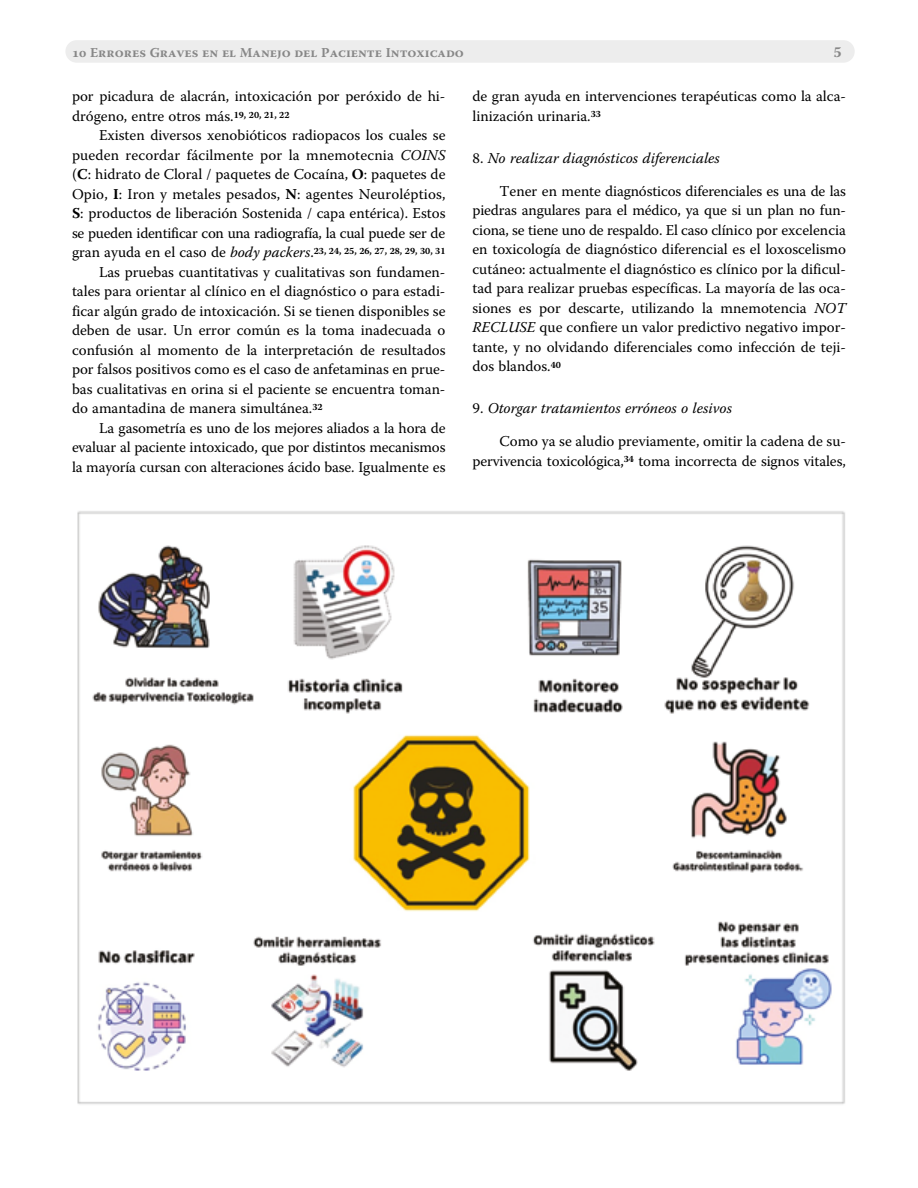
<style>
.page{position:relative;width:918px;height:1188px;background:#fff}
.page>*{position:absolute;margin:0;border:0;box-sizing:border-box;transform-origin:0 0}
.t1{font:15px/19.5px "Warnock Pro";color:#000;text-align:justify}
.Dig-2{font:italic 15px "Warnock Pro";color:#000}
.t2{font:700 15px "Warnock Pro";color:#878787}
.t3{font:700 13.5px "Warnock Pro";color:#878787}
.t4{font:700 9.45px "Warnock Pro";color:#000}
.s1{font-style:italic}
.s2{font-weight:700}
.s3{font-weight:400;font-size:15px}
.s4{font-weight:400;font-style:italic;font-size:15px}
.s5{font-style:normal}
</style>
<div class="page">
<div style="left:65px;top:40px;width:790px;height:23px;background:#ededed;border-radius:11px"></div>
<img style="left:77px;top:511px;width:768px;height:593px">
<p class="t3" style="left:72px;top:44px;width:393px">10 Errores Graves en el Manejo del Paciente Intoxicado</p>
<p class="t2" style="left:833px;top:43px;width:10px">5</p>
<p class="t1" style="left:72px;top:86px;width:375px">por picadura de alacrán, intoxicación por peróxido de hi&shy;drógeno, entre otros más.<sup>19,</sup> <sup>20,</sup> <sup>21,</sup> <sup>22</sup></p>
<p class="t1" style="left:72px;top:125px;width:375px;text-indent:27px">Existen diversos xenobióticos radiopacos los cuales se pueden recordar fácilmente por la mnemotecnia <span class="s1">COINS </span>(<span class="s2">C</span>: hidrato de Cloral / paquetes de Cocaína, <span class="s2">O</span>: paquetes de Opio, <span class="s2">I</span>: Iron y metales pesados, <span class="s2">N</span>: agentes Neuroléptios, <span class="s2">S</span>: productos de liberación Sostenida / capa entérica). Estos se pueden identificar con una radiografía, la cual puede ser de</p>
<p class="t4" style="left:72px;top:245px;width:375px"><span class="s3">gran ayuda en el caso de</span> <span class="s4">body packers</span><span class="s3">.</span>23, 24, 25, 26, 27, 28, 29, 30, 31</p>
<p class="t1" style="left:72px;top:262px;width:375px;text-indent:27px">Las pruebas cuantitativas y cualitativas son fundamen&shy;tales para orientar al clínico en el diagnóstico o para estadi&shy;ficar algún grado de intoxicación. Si se tienen disponibles se deben de usar. Un error común es la toma inadecuada o confusión al momento de la interpretación de resultados por falsos positivos como es el caso de anfetaminas en prue&shy;bas cualitativas en orina si el paciente se encuentra toman&shy;do amantadina de manera simultánea.<sup>32</sup></p>
<p class="t1" style="left:72px;top:418px;width:375px;text-indent:27px">La gasometría es uno de los mejores aliados a la hora de evaluar al paciente intoxicado, que por distintos mecanismos la mayoría cursan con alteraciones ácido base. Igualmente es</p>
<p class="t1" style="left:472px;top:86px;width:375px">de gran ayuda en intervenciones terapéuticas como la alca&shy;linización urinaria.<sup>33</sup></p>
<p class="Dig-2" style="left:472px;top:149px;width:249px"><span class="s5">8.</span> No realizar diagnósticos diferenciales</p>
<p class="t1" style="left:472px;top:181px;width:375px;text-indent:27px">Tener en mente diagnósticos diferenciales es una de las piedras angulares para el médico, ya que si un plan no fun&shy;ciona, se tiene uno de respaldo. El caso clínico por excelencia en toxicología de diagnóstico diferencial es el loxoscelismo cutáneo: actualmente el diagnóstico es clínico por la dificul&shy;tad para realizar pruebas específicas. La mayoría de las oca&shy;siones es por descarte, utilizando la mnemotencia <span class="s1">NOT RECLUSE</span> que confiere un valor predictivo negativo impor&shy;tante, y no olvidando diferenciales como infección de teji&shy;dos blandos.<sup>40</sup></p>
<p class="Dig-2" style="left:472px;top:399px;width:261px"><span class="s5">9.</span> Otorgar tratamientos erróneos o lesivos</p>
<p class="t1" style="left:472px;top:431px;width:375px;text-align:right">Como ya se aludio previamente, omitir la cadena de su&shy;pervivencia toxicológica,<sup>34</sup> toma incorrecta de signos vitales,</p>
</div>
